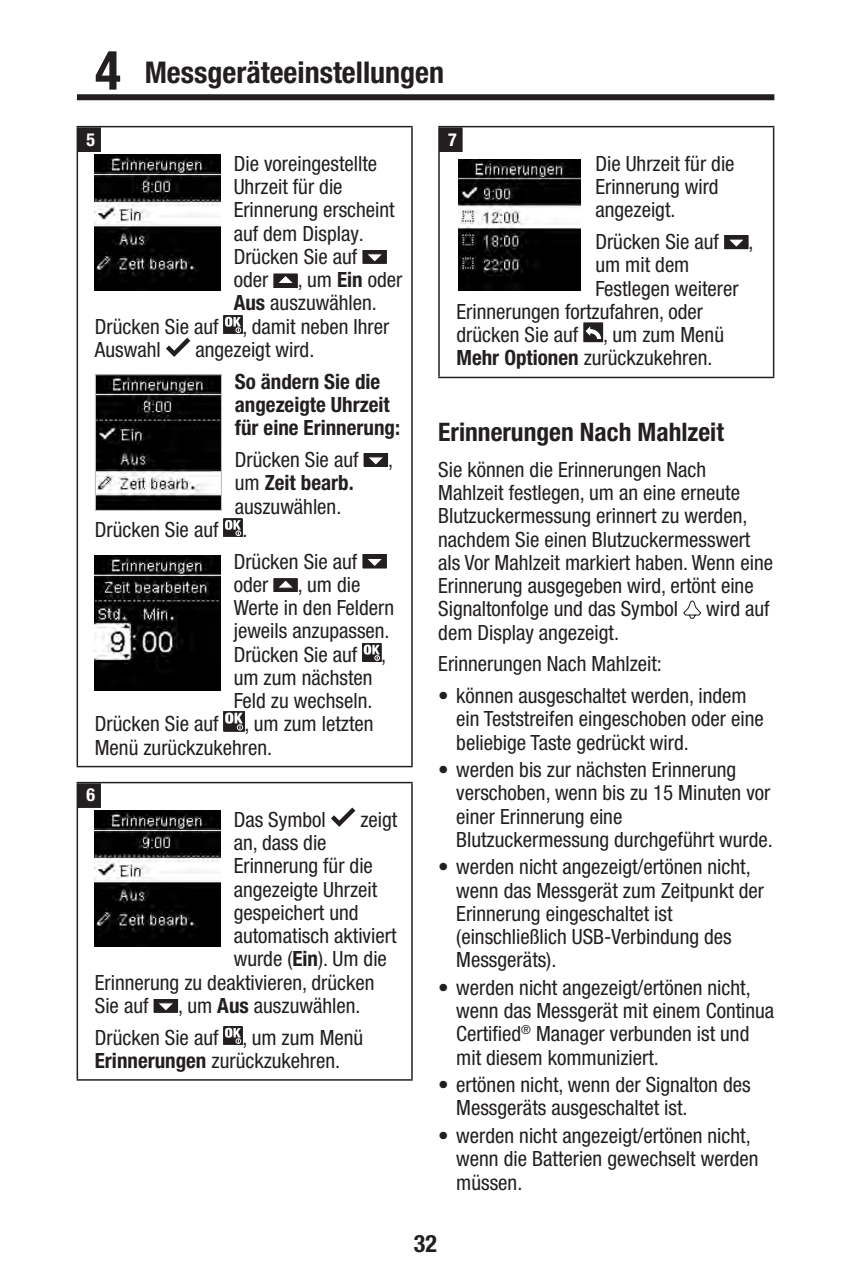
<style>
.page{position:relative;width:851px;height:1276px;background:#fff}
.page>*{position:absolute;margin:0;border:0;box-sizing:border-box;transform-origin:0 0}
.t1{font:700 condensed 30px "Helvetica Neue LTW1 G";color:#231f20}
.t2{font:700 condensed 25.5px "Helvetica Neue LTW1 G";color:#231f20}
.t3{font:700 condensed 24px "Helvetica Neue LTW1 G";color:#231f20}
.t4{font:condensed 21px/23.1px "Helvetica Neue LTW1 G";color:#231f20}
.t5{font:700 condensed 21px/23.1px "Helvetica Neue LTW1 G";color:#231f20}
.t6{font:700 condensed 18px "Helvetica Neue LTW1 G";color:#fff}
.s1{font-size:54px}
.s2{font-weight:700}
.s3{font-weight:400}
</style>
<div class="page">
<div style="left:77px;top:94px;width:697px;height:6px;background:#231f20"></div>
<hr style="left:77px;top:126px;width:335px;height:1px;background:#231f20">
<hr style="left:77px;top:127px;width:1px;height:639px;background:#231f20">
<hr style="left:411px;top:127px;width:1px;height:639px;background:#231f20">
<hr style="left:77px;top:766px;width:335px;height:1px;background:#231f20">
<div style="left:78px;top:127px;width:23px;height:25px;background:#231f20"></div>
<img style="left:95px;top:154px;width:126px;height:136px">
<svg style="left:362px;top:250px;width:25px;height:14px"></svg>
<svg style="left:273px;top:273px;width:25px;height:14px"></svg>
<div style="left:223px;top:315px;width:19px;height:19px;border:1px solid #231f20"></div>
<svg style="left:225px;top:317px;width:16px;height:16px"></svg>
<svg style="left:166px;top:338px;width:24px;height:19px"></svg>
<img style="left:97px;top:376px;width:123px;height:133px">
<div style="left:95px;top:374px;width:127px;height:137px;border:1px solid #bcbdc0"></div>
<svg style="left:363px;top:453px;width:25px;height:14px"></svg>
<div style="left:223px;top:518px;width:19px;height:19px;border:1px solid #231f20"></div>
<svg style="left:225px;top:520px;width:16px;height:16px"></svg>
<img style="left:95px;top:555px;width:126px;height:136px">
<svg style="left:362px;top:555px;width:25px;height:13px"></svg>
<svg style="left:273px;top:578px;width:25px;height:14px"></svg>
<div style="left:362px;top:643px;width:19px;height:18px;border:1px solid #231f20"></div>
<svg style="left:364px;top:644px;width:16px;height:17px"></svg>
<div style="left:223px;top:711px;width:21px;height:20px;border:1px solid #231f20"></div>
<svg style="left:225px;top:712px;width:18px;height:18px"></svg>
<hr style="left:77px;top:782px;width:335px;height:1px;background:#231f20">
<hr style="left:77px;top:783px;width:1px;height:296px;background:#231f20">
<hr style="left:411px;top:783px;width:1px;height:296px;background:#231f20">
<hr style="left:77px;top:1079px;width:335px;height:1px;background:#231f20">
<div style="left:78px;top:783px;width:23px;height:25px;background:#231f20"></div>
<img style="left:95px;top:810px;width:126px;height:136px">
<svg style="left:331px;top:807px;width:24px;height:20px"></svg>
<svg style="left:153px;top:999px;width:25px;height:14px"></svg>
<div style="left:223px;top:1026px;width:19px;height:18px;border:1px solid #231f20"></div>
<svg style="left:225px;top:1027px;width:16px;height:17px"></svg>
<hr style="left:438px;top:126px;width:336px;height:1px;background:#231f20">
<hr style="left:438px;top:127px;width:1px;height:250px;background:#231f20">
<hr style="left:772px;top:127px;width:2px;height:250px;background:#231f20">
<hr style="left:438px;top:377px;width:336px;height:1px;background:#231f20">
<div style="left:439px;top:127px;width:23px;height:25px;background:#231f20"></div>
<svg style="left:580px;top:159px;width:1px;height:131px"></svg>
<img style="left:458px;top:159px;width:122px;height:131px">
<svg style="left:724px;top:235px;width:24px;height:14px"></svg>
<div style="left:583px;top:322px;width:20px;height:20px;background:#231f20"></div>
<svg style="left:585px;top:326px;width:17px;height:13px"></svg>
<svg style="left:683px;top:600px;width:18px;height:19px"></svg>
<h1 class="t1" style="left:95px;top:54px;width:350px"><span class="s1">4</span> Messgeräteeinstellungen</h1>
<p class="t6" style="left:86px;top:128px;width:10px">5</p>
<p class="t4" style="left:234px;top:152px;width:162px">Die voreingestellte<br>Uhrzeit für die<br>Erinnerung erscheint auf dem Display.<br>Drücken Sie auf oder</p>
<p class="t4" style="left:298px;top:268px;width:106px">, um <span class="s2">Ein</span> oder</p>
<p class="t4" style="left:234px;top:291px;width:145px"><span class="s2">Aus</span> auszuwählen.</p>
<p class="t4" style="left:95px;top:315px;width:296px">Drücken Sie auf , damit neben Ihrer</p>
<p class="t4" style="left:95px;top:338px;width:67px">Auswahl</p>
<p class="t4" style="left:195px;top:338px;width:120px">angezeigt wird.</p>
<p class="t5" style="left:235px;top:370px;width:167px">So ändern Sie die angezeigte Uhrzeit für eine Erinnerung:</p>
<p class="t4" style="left:235px;top:448px;width:125px">Drücken Sie auf</p>
<p class="t4" style="left:388px;top:448px;width:7px">,</p>
<p class="t5" style="left:235px;top:471px;width:120px"><span class="s3">um</span> Zeit bearb.</p>
<p class="t4" style="left:235px;top:494px;width:108px">auszuwählen.</p>
<p class="t4" style="left:95px;top:518px;width:154px">Drücken Sie auf .</p>
<p class="t4" style="left:234px;top:550px;width:125px">Drücken Sie auf oder</p>
<p class="t4" style="left:298px;top:573px;width:64px">, um die</p>
<p class="t4" style="left:234px;top:596px;width:162px">Werte in den Feldern</p>
<p class="t4" style="left:234px;top:619px;width:157px">jeweils anzupassen.</p>
<p class="t4" style="left:234px;top:642px;width:154px">Drücken Sie auf ,</p>
<p class="t4" style="left:234px;top:666px;width:140px">um zum nächsten</p>
<p class="t4" style="left:234px;top:689px;width:140px">Feld zu wechseln.</p>
<p class="t4" style="left:95px;top:712px;width:280px">Drücken Sie auf , um zum letzten</p>
<p class="t4" style="left:95px;top:735px;width:179px">Menü zurückzukehren.</p>
<p class="t6" style="left:86px;top:784px;width:10px">6</p>
<p class="t4" style="left:234px;top:808px;width:94px">Das Symbol</p>
<p class="t4" style="left:360px;top:808px;width:38px">zeigt</p>
<p class="t4" style="left:234px;top:831px;width:94px">an, dass die</p>
<p class="t4" style="left:234px;top:854px;width:141px">Erinnerung für die</p>
<p class="t4" style="left:234px;top:877px;width:145px">angezeigte Uhrzeit</p>
<p class="t4" style="left:234px;top:901px;width:126px">gespeichert und</p>
<p class="t4" style="left:234px;top:924px;width:164px">automatisch aktiviert</p>
<p class="t4" style="left:234px;top:947px;width:155px">wurde (<span class="s2">Ein</span>). Um die</p>
<p class="t4" style="left:95px;top:970px;width:281px">Erinnerung zu deaktivieren, drücken</p>
<p class="t4" style="left:95px;top:994px;width:55px">Sie auf</p>
<p class="t4" style="left:95px;top:989px;width:270px;line-height:31.8px;text-align:right">, um <span class="s2">Aus</span> auszuwählen.<br>Drücken Sie auf , um zum Menü</p>
<p class="t4" style="left:95px;top:1049px;width:247px"><span class="s2">Erinnerungen</span> zurückzukehren.</p>
<p class="t6" style="left:448px;top:128px;width:10px">7</p>
<p class="t4" style="left:595px;top:152px;width:141px">Die Uhrzeit für die<br>Erinnerung wird angezeigt.</p>
<p class="t4" style="left:595px;top:230px;width:125px">Drücken Sie auf</p>
<p class="t4" style="left:595px;top:253px;width:96px">um mit dem</p>
<p class="t4" style="left:595px;top:277px;width:145px">Festlegen weiterer</p>
<p class="t4" style="left:456px;top:300px;width:248px">Erinnerungen fortzufahren, oder</p>
<p class="t4" style="left:456px;top:323px;width:269px">drücken Sie auf , um zum Menü</p>
<p class="t4" style="left:456px;top:346px;width:257px"><span class="s2">Mehr Optionen</span> zurückzukehren.</p>
<p class="t4" style="left:748px;top:230px;width:7px">,</p>
<p class="t2" style="left:438px;top:416px;width:287px">Erinnerungen Nach Mahlzeit</p>
<p class="t4" style="left:438px;top:458px;width:336px">Sie können die Erinnerungen Nach Mahlzeit festlegen, um an eine erneute Blutzuckermessung erinnert zu werden, nachdem Sie einen Blutzuckermesswert als Vor Mahlzeit markiert haben. Wenn eine Erinnerung ausgegeben wird, ertönt eine Signaltonfolge und das Symbol</p>
<p class="t4" style="left:706px;top:597px;width:65px">wird auf</p>
<p class="t4" style="left:438px;top:616px;width:225px;line-height:31.8px">dem Display angezeigt.<br>Erinnerungen Nach Mahlzeit:</p>
<p class="t4" style="left:456px;top:684px;width:309px;text-indent:-18px">• können ausgeschaltet werden, indem ein Teststreifen eingeschoben oder eine beliebige Taste gedrückt wird.</p>
<p class="t4" style="left:456px;top:758px;width:318px;text-indent:-18px">• werden bis zur nächsten Erinnerung verschoben, wenn bis zu 15 Minuten vor einer Erinnerung eine Blutzuckermessung durchgeführt wurde.</p>
<p class="t4" style="left:456px;top:855px;width:309px;text-indent:-18px">• werden nicht angezeigt/ertönen nicht, wenn das Messgerät zum Zeitpunkt der<br>Erinnerung eingeschaltet ist (einschließlich USB-Verbindung des<br>Messgeräts).</p>
<p class="t4" style="left:456px;top:976px;width:319px;text-indent:-18px">• werden nicht angezeigt/ertönen nicht, wenn das Messgerät mit einem Continua Certified<sup>®</sup> Manager verbunden ist und mit diesem kommuniziert.</p>
<p class="t4" style="left:456px;top:1073px;width:296px;text-indent:-18px">• ertönen nicht, wenn der Signalton des<br>Messgeräts ausgeschaltet ist.</p>
<p class="t4" style="left:456px;top:1124px;width:304px;text-indent:-18px">• werden nicht angezeigt/ertönen nicht, wenn die Batterien gewechselt werden müssen.</p>
<p class="t3" style="left:414px;top:1229px;width:25px">32</p>
</div>
